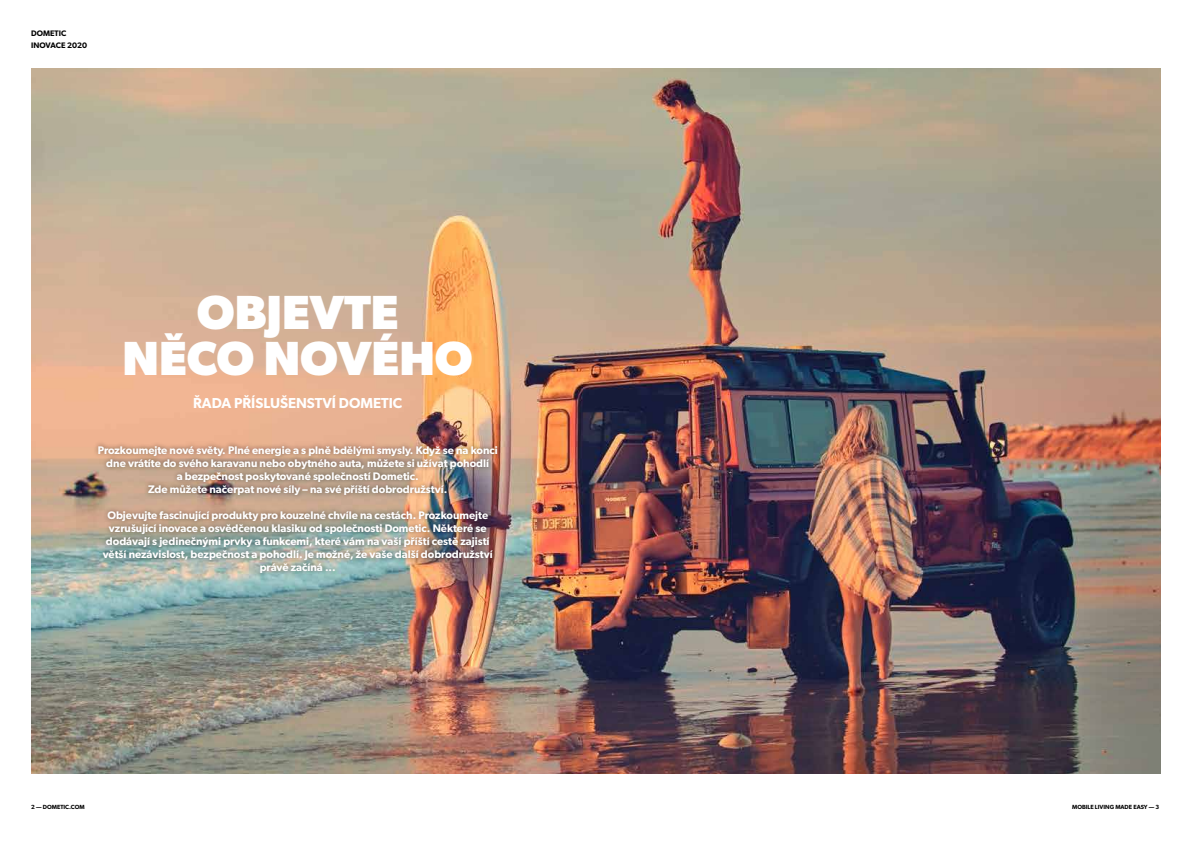
<style>
.page{position:relative;width:1191px;height:842px;background:#fff}
.page>*{position:absolute;margin:0;border:0;box-sizing:border-box;transform-origin:0 0}
.t1{font:700 48px/46px "Gibson";color:#fff;text-align:center}
.t2{font:600 14.5px "Gibson";color:#fff}
.t3{font:600 11px/13px "Gibson";color:#fff;text-align:center}
.t4{font:600 8px/12px "Gibson";color:#000}
.t5{font:600 6px "Gibson";color:#000}
</style>
<div class="page">
<img style="left:31px;top:68px;width:1129px;height:706px">
<div style="left:93px;top:441px;width:409px;height:137px;background:#000;opacity:.51"></div>
<p class="t4" style="left:31px;top:27px;width:58px">DOMETIC<br>INOVACE 2020</p>
<h1 class="t1" style="left:123px;top:288px;width:352px">OBJEVTE<br>NĚCO NOVÉHO</h1>
<h2 class="t2" style="left:193px;top:395px;width:211px">ŘADA PŘÍSLUŠENSTVÍ DOMETIC</h2>
<p class="t3" style="left:98px;top:443px;width:401px">Prozkoumejte nové světy. Plné energie a s plně bdělými smysly. Když se na konci dne vrátíte do svého karavanu nebo obytného auta, můžete si užívat pohodlí<br>a bezpečnost poskytované společností Dometic.<br>Zde můžete načerpat nové síly – na své příští dobrodružství.</p>
<p class="t3" style="left:103px;top:508px;width:392px">Objevujte fascinující produkty pro kouzelné chvíle na cestách. Prozkoumejte vzrušující inovace a osvědčenou klasiku od společnosti Dometic. Některé se dodávají s jedinečnými prvky a funkcemi, které vám na vaší příští cestě zajistí větší nezávislost, bezpečnost a pohodlí. Je možné, že vaše další dobrodružství právě začíná ...</p>
<p class="t5" style="left:31px;top:803px;width:55px">2 — DOMETIC.COM</p>
<p class="t5" style="left:1072px;top:803px;width:89px">MOBILE LIVING MADE EASY — 3</p>
</div>
